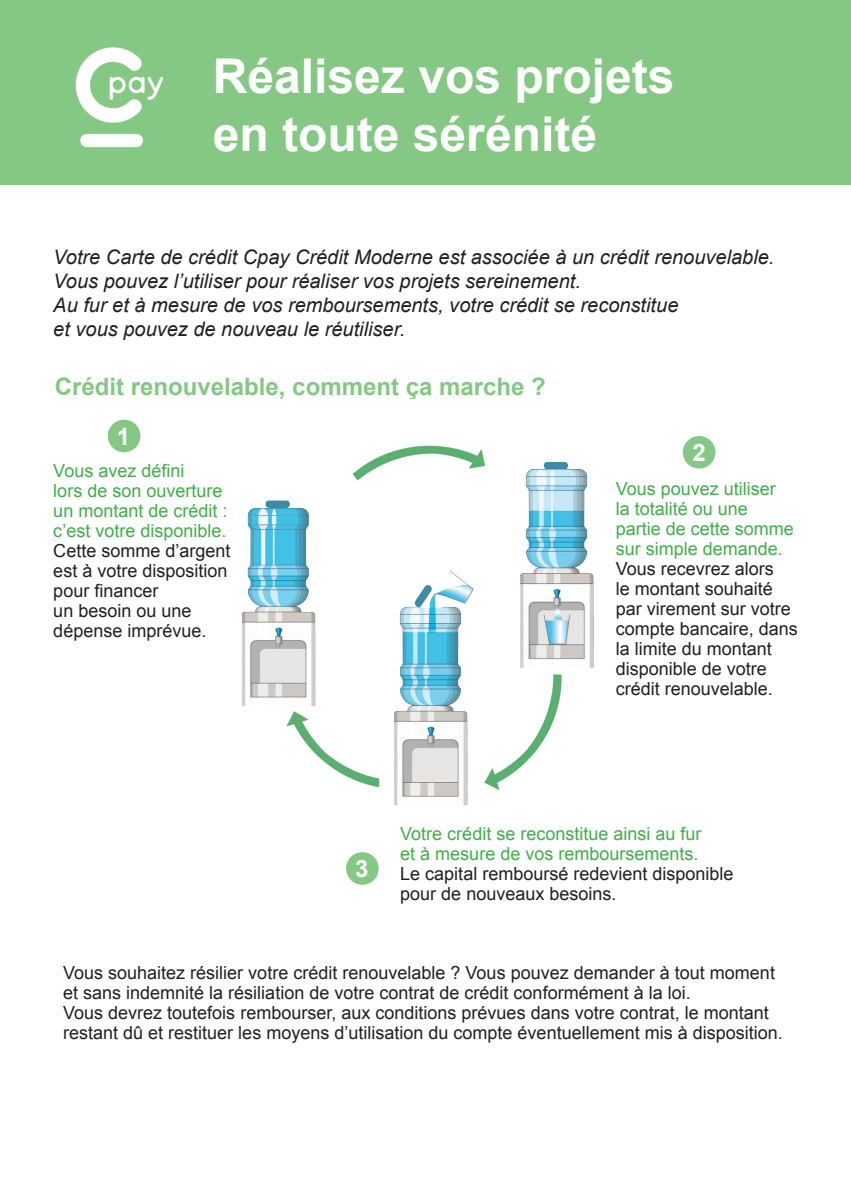
<style>
.page{position:relative;width:851px;height:1191px;background:#fff}
.page>*{position:absolute;margin:0;border:0;box-sizing:border-box;transform-origin:0 0}
.t1{font:700 48px/57.6px "Arial";color:#fff}
.t2{font:700 24px "Arial";color:#84c884}
.t3{font:700 24px "Arial";color:#fff}
.t4{font:italic 20px/24px "Arial";color:#231f20}
.t5{font:18px/20px "Arial";color:#231f20}
.t6{font:18px/20px "Arial";color:#40ae49}
</style>
<div class="page">
<div style="left:0;top:0;width:850px;height:184px;background:#84c884"></div>
<img style="left:242px;top:445px;width:352px;height:361px">
<div style="left:108px;top:420px;width:32px;height:32px;background:#84c884;border-radius:50%"></div>
<div style="left:682px;top:436px;width:33px;height:32px;background:#84c884;border-radius:50%"></div>
<div style="left:346px;top:852px;width:32px;height:32px;background:#84c884;border-radius:50%"></div>
<img style="left:75px;top:47px;width:89px;height:101px">
<h1 class="t1" style="left:213px;top:48px;width:463px">Réalisez vos projets en toute sérénité</h1>
<p class="t4" style="left:53px;top:245px;width:722px">Votre Carte de crédit Cpay Crédit Moderne est associée à un crédit renouvelable.<br>Vous pouvez l’utiliser pour réaliser vos projets sereinement.<br>Au fur et à mesure de vos remboursements, votre crédit se reconstitue<br>et vous pouvez de nouveau le réutiliser.</p>
<h2 class="t2" style="left:55px;top:369px;width:492px">Crédit renouvelable, comment ça marche ?</h2>
<h2 class="t3" style="left:117px;top:419px;width:15px">1</h2>
<p class="t6" style="left:53px;top:460px;width:176px">Vous avez défini<br>lors de son ouverture un montant de crédit : c’est votre disponible.</p>
<p class="t5" style="left:53px;top:540px;width:179px">Cette somme d’argent est à votre disposition pour financer<br>un besoin ou une dépense imprévue.</p>
<h2 class="t3" style="left:692px;top:436px;width:15px">2</h2>
<p class="t6" style="left:615px;top:479px;width:180px">Vous pouvez utiliser la totalité ou une partie de cette somme sur simple demande.</p>
<p class="t5" style="left:615px;top:559px;width:184px">Vous recevrez alors<br>le montant souhaité par virement sur votre compte bancaire, dans la limite du montant disponible de votre crédit renouvelable.</p>
<h2 class="t3" style="left:355px;top:852px;width:15px">3</h2>
<p class="t6" style="left:400px;top:823px;width:303px">Votre crédit se reconstitue ainsi au fur et à mesure de vos remboursements.</p>
<p class="t5" style="left:400px;top:863px;width:335px">Le capital remboursé redevient disponible pour de nouveaux besoins.</p>
<p class="t5" style="left:63px;top:962px;width:721px">Vous souhaitez résilier votre crédit renouvelable ? Vous pouvez demander à tout moment et sans indemnité la résiliation de votre contrat de crédit conformément à la loi.<br>Vous devrez toutefois rembourser, aux conditions prévues dans votre contrat, le montant restant dû et restituer les moyens d’utilisation du compte éventuellement mis à disposition.</p>
</div>
